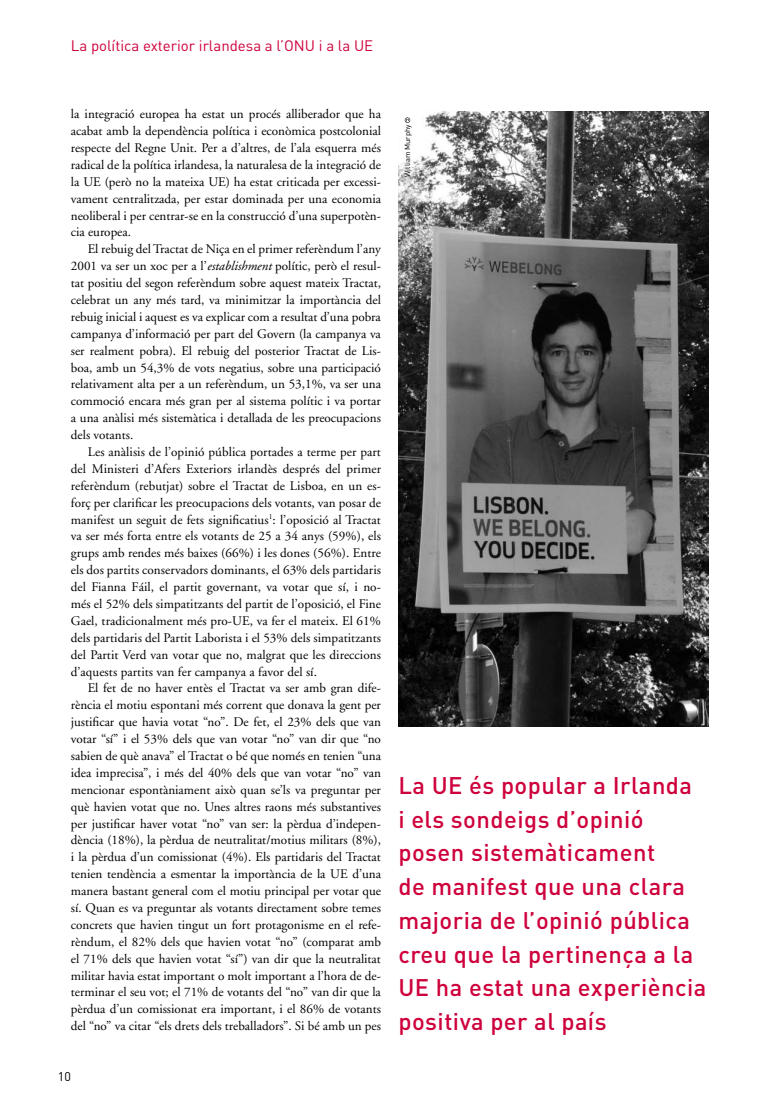
<style>
.page{position:relative;width:762px;height:1117px;background:#fff}
.page>*{position:absolute;margin:0;border:0;box-sizing:border-box;transform-origin:0 0}
.t1{font:500 23.75px/33.8px "DIN";letter-spacing:.02em;color:#ce003c}
.t2{font:15px "DIN";color:#ce003c}
.t3{font:13.12px/16.9px "Adobe Garamond";color:#000;text-align:justify}
.t4{font:12.5px "DIN";color:#000}
.t5{font:7.5px "DIN";color:#000}
.s1{font-style:italic}
</style>
<div class="page">
<img style="left:398px;top:112px;width:311px;height:614px">
<svg style="left:405px;top:117px;width:5px;height:6px"></svg>
<p class="t2" style="left:71px;top:36px;width:304px">La política exterior irlandesa a l’ONU i a la UE</p>
<p class="t3" style="left:71px;top:106px;width:312px">la integració europea ha estat un procés alliberador que ha acabat amb la dependència política i econòmica postcolonial respecte del Regne Unit. Per a d’altres, de l’ala esquerra més radical de la política irlandesa, la naturalesa de la integració de la UE (però no la mateixa UE) ha estat criticada per excessi&shy;vament centralitzada, per estar dominada per una economia neoliberal i per centrar-se en la construcció d’una superpotèn&shy;cia europea.</p>
<p class="t3" style="left:71px;top:241px;width:312px;text-indent:17px">El rebuig del Tractat de Niça en el primer referèndum l’any 2001 va ser un xoc per a l’<span class="s1">establishment</span> polític, però el resul&shy;tat positiu del segon referèndum sobre aquest mateix Tractat, celebrat un any més tard, va minimitzar la importància del rebuig inicial i aquest es va explicar com a resultat d’una pobra campanya d’informació per part del Govern (la campanya va ser realment pobra). El rebuig del posterior Tractat de Lis&shy;boa, amb un 54,3% de vots negatius, sobre una participació relativament alta per a un referèndum, un 53,1%, va ser una commoció encara més gran per al sistema polític i va portar a una anàlisi més sistemàtica i detallada de les preocupacions dels votants.</p>
<p class="t3" style="left:71px;top:443px;width:312px;text-indent:17px">Les anàlisis de l’opinió pública portades a terme per part del Ministeri d’Afers Exteriors irlandès després del primer referèndum (rebutjat) sobre el Tractat de Lisboa, en un es&shy;forç per clarificar les preocupacions dels votants, van posar de manifest un seguit de fets significatius<sup>1</sup>: l’oposició al Tractat va ser més forta entre els votants de 25 a 34 anys (59%), els grups amb rendes més baixes (66%) i les dones (56%). Entre els dos partits conservadors dominants, el 63% dels partidaris del Fianna Fáil, el partit governant, va votar que sí, i no&shy;més el 52% dels simpatitzants del partit de l’oposició, el Fine Gael, tradicionalment més pro-UE, va fer el mateix. El 61% dels partidaris del Partit Laborista i el 53% dels simpatitzants del Partit Verd van votar que no, malgrat que les direccions d’aquests partits van fer campanya a favor del sí.</p>
<p class="t3" style="left:71px;top:680px;width:312px;text-indent:17px">El fet de no haver entès el Tractat va ser amb gran dife&shy;rència el motiu espontani més corrent que donava la gent per justificar que havia votat “no”. De fet, el 23% dels que van votar “sí” i el 53% dels que van votar “no” van dir que “no sabien de què anava” el Tractat o bé que només en tenien “una idea imprecisa”, i més del 40% dels que van votar “no” van mencionar espontàniament això quan se’ls va preguntar per què havien votat que no. Unes altres raons més substantives per justificar haver votat “no” van ser: la pèrdua d’indepen&shy;dència (18%), la pèrdua de neutralitat/motius militars (8%), i la pèrdua d’un comissionat (4%). Els partidaris del Tractat tenien tendència a esmentar la importància de la UE d’una manera bastant general com el motiu principal per votar que sí. Quan es va preguntar als votants directament sobre temes concrets que havien tingut un fort protagonisme en el refe&shy;rèndum, el 82% dels que havien votat “no” (comparat amb el 71% dels que havien votat “sí”) van dir que la neutralitat militar havia estat important o molt important a l’hora de de&shy;terminar el seu vot; el 71% de votants del “no” van dir que la pèrdua d’un comissionat era important, i el 86% de votants del “no” va citar “els drets dels treballadors”. Si bé amb un pes</p>
<p class="t4" style="left:58px;top:1068px;width:15px">10</p>
<p class="t5" style="left:403px;top:177px;width:54px;rotate:-90deg">William Murphy</p>
<h1 class="t1" style="left:398px;top:767px;width:310px">La UE és popular a Irlanda<br>i els sondeigs d’opinió posen sistemàticament<br>de manifest que una clara majoria de l’opinió pública creu que la pertinença a la<br>UE ha estat una experiència positiva per al país</h1>
</div>
